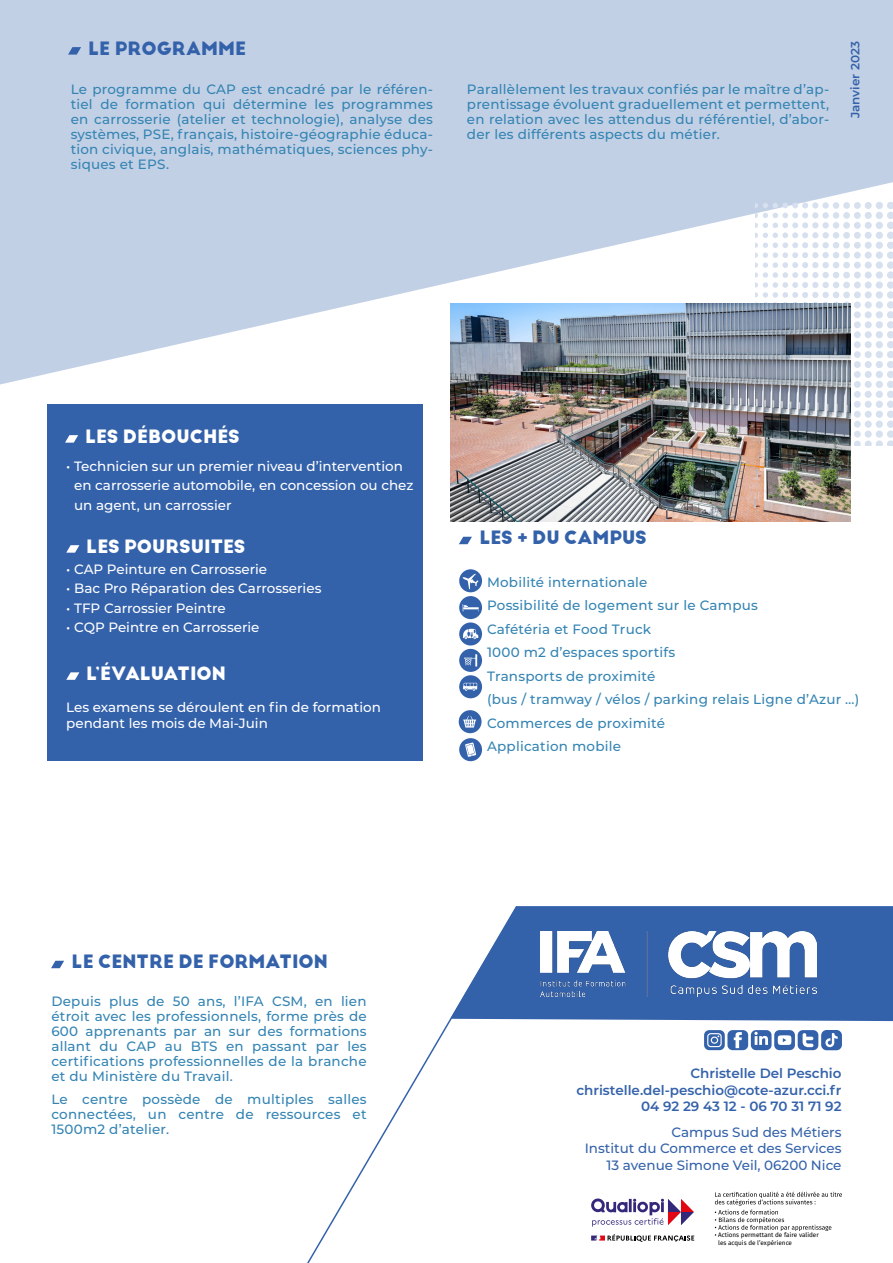
<style>
.page{position:relative;width:893px;height:1263px;background:#fff}
.page>*{position:absolute;margin:0;border:0;box-sizing:border-box;transform-origin:0 0}
.t1{font:700 18px "Big John PRO";color:#3462aa}
.t2{font:700 18px "Big John PRO";color:#fff}
.t3{font:500 13.5px/15px "Montserrat";letter-spacing:.015em;color:#3484b3;text-align:justify}
.t4{font:500 13.5px/19.5px "Montserrat";color:#fff}
.t5{font:600 13.5px "Montserrat";color:#3462aa}
.t6{font:500 13.5px "Montserrat";color:#3462aa}
.t7{font:600 12px "Montserrat";color:#3462aa}
.t8{font:6.3px/7.6px "Fira Sans";color:#000}
</style>
<div class="page">
<svg style="left:0;top:0;width:893px;height:385px;background:#cad6e8"></svg>
<svg style="left:68px;top:47px;width:13px;height:8px"></svg>
<div style="left:47px;top:404px;width:375px;height:357px;background:#3462aa"></div>
<svg style="left:65px;top:435px;width:13px;height:8px"></svg>
<svg style="left:66px;top:545px;width:13px;height:8px"></svg>
<svg style="left:66px;top:672px;width:13px;height:8px"></svg>
<div style="left:519px;top:906px;width:374px;height:115px;background:#3462aa"></div>
<svg style="left:307px;top:906px;width:212px;height:357px"></svg>
<img style="left:540px;top:931px;width:276px;height:66px">
<svg style="left:51px;top:961px;width:13px;height:7px"></svg>
<svg style="left:591px;top:1198px;width:103px;height:29px"></svg>
<svg style="left:591px;top:1234px;width:103px;height:8px"></svg>
<svg style="left:715px;top:1192px;width:127px;height:44px"></svg>
<svg style="left:704px;top:1030px;width:138px;height:20px"></svg>
<svg style="left:459px;top:569px;width:23px;height:23px"></svg>
<svg style="left:459px;top:537px;width:13px;height:7px"></svg>
<svg style="left:463px;top:574px;width:16px;height:15px"></svg>
<div style="left:459px;top:596px;width:23px;height:23px;background:#3462aa;border-radius:50%"></div>
<div style="left:459px;top:622px;width:23px;height:23px;background:#3462aa;border-radius:50%"></div>
<div style="left:459px;top:649px;width:23px;height:23px;background:#3462aa;border-radius:50%"></div>
<div style="left:459px;top:675px;width:23px;height:23px;background:#3462aa;border-radius:50%"></div>
<div style="left:459px;top:710px;width:23px;height:23px;background:#3462aa;border-radius:50%"></div>
<div style="left:459px;top:738px;width:23px;height:23px;background:#3462aa;border-radius:50%"></div>
<svg style="left:463px;top:605px;width:16px;height:6px"></svg>
<svg style="left:463px;top:629px;width:15px;height:10px"></svg>
<svg style="left:464px;top:654px;width:13px;height:12px"></svg>
<svg style="left:463px;top:683px;width:14px;height:8px"></svg>
<svg style="left:463px;top:716px;width:13px;height:11px"></svg>
<svg style="left:465px;top:742px;width:11px;height:15px"></svg>
<svg style="left:756px;top:202px;width:137px;height:243px"></svg>
<img style="left:450px;top:304px;width:400px;height:217px">
<p class="t1" style="left:88px;top:37px;width:160px">LE PROGRAMME</p>
<p class="t3" style="left:71px;top:82px;width:364px">Le programme du CAP est encadré par le référen&shy;tiel de formation qui détermine les programmes en carrosserie (atelier et technologie), analyse des systèmes, PSE, français, histoire-géographie éduca&shy;tion civique, anglais, mathématiques, sciences phy&shy;siques et EPS.</p>
<p class="t3" style="left:467px;top:82px;width:364px">Parallèlement les travaux confiés par le maître d’ap&shy;prentissage évoluent graduellement et permettent, en relation avec les attendus du référentiel, d’abor&shy;der les différents aspects du métier.</p>
<p class="t7" style="left:847px;top:118px;width:78px;rotate:-90deg">Janvier 2023</p>
<p class="t2" style="left:85px;top:425px;width:156px">LES DÉBOUCHÉS</p>
<p class="t4" style="left:74px;top:455px;width:341px;text-indent:-8px">• Technicien sur un premier niveau d’intervention en carrosserie automobile, en concession ou chez un agent, un carrossier</p>
<p class="t2" style="left:86px;top:535px;width:161px">LES POURSUITES</p>
<p class="t4" style="left:66px;top:559px;width:202px">• CAP Peinture en Carrosserie</p>
<p class="t4" style="left:66px;top:578px;width:257px">• Bac Pro Réparation des Carrosseries</p>
<p class="t4" style="left:66px;top:598px;width:161px">• TFP Carrossier Peintre</p>
<p class="t4" style="left:66px;top:617px;width:195px">• CQP Peintre en Carrosserie</p>
<p class="t2" style="left:86px;top:662px;width:141px">L’ÉVALUATION</p>
<p class="t4" style="left:66px;top:698px;width:316px;line-height:16.5px">Les examens se déroulent en fin de formation pendant les mois de Mai-Juin</p>
<p class="t1" style="left:72px;top:951px;width:258px">LE CENTRE DE FORMATION</p>
<p class="t3" style="left:51px;top:993px;width:317px">Depuis plus de 50 ans, l’IFA CSM, en lien étroit avec les professionnels, forme près de 600 apprenants par an sur des formations allant du CAP au BTS en passant par les certifications professionnelles de la branche et du Ministère du Travail.</p>
<p class="t3" style="left:51px;top:1092px;width:317px">Le centre possède de multiples salles connectées, un centre de ressources et 1500m2 d’atelier.</p>
<p class="t1" style="left:479px;top:527px;width:169px">LES + DU CAMPUS</p>
<p class="t3" style="left:487px;top:574px;width:162px">Mobilité internationale</p>
<p class="t3" style="left:487px;top:598px;width:272px">Possibilité de logement sur le Campus</p>
<p class="t3" style="left:487px;top:621px;width:166px">Cafétéria et Food Truck</p>
<p class="t3" style="left:487px;top:645px;width:190px">1000 m2 d’espaces sportifs</p>
<p class="t3" style="left:487px;top:668px;width:170px">Transports de proximité</p>
<p class="t3" style="left:487px;top:692px;width:374px">(bus / tramway / vélos / parking relais Ligne d’Azur …)</p>
<p class="t3" style="left:487px;top:715px;width:179px">Commerces de proximité</p>
<p class="t3" style="left:487px;top:739px;width:135px">Application mobile</p>
<p class="t5" style="left:690px;top:1064px;width:153px">Christelle Del Peschio</p>
<p class="t5" style="left:576px;top:1080px;width:267px">christelle.del-peschio@cote-azur.cci.fr</p>
<p class="t5" style="left:641px;top:1097px;width:202px">04 92 29 43 12 - 06 70 31 71 92</p>
<p class="t6" style="left:671px;top:1122px;width:172px">Campus Sud des Métiers</p>
<p class="t6" style="left:585px;top:1139px;width:258px">Institut du Commerce et des Services</p>
<p class="t6" style="left:607px;top:1155px;width:236px">13 avenue Simone Veil, 06200 Nice</p>
<p class="t8" style="left:718px;top:1231px;width:102px">Actions permettant de faire valider les acquis de l’expérience</p>
</div>
